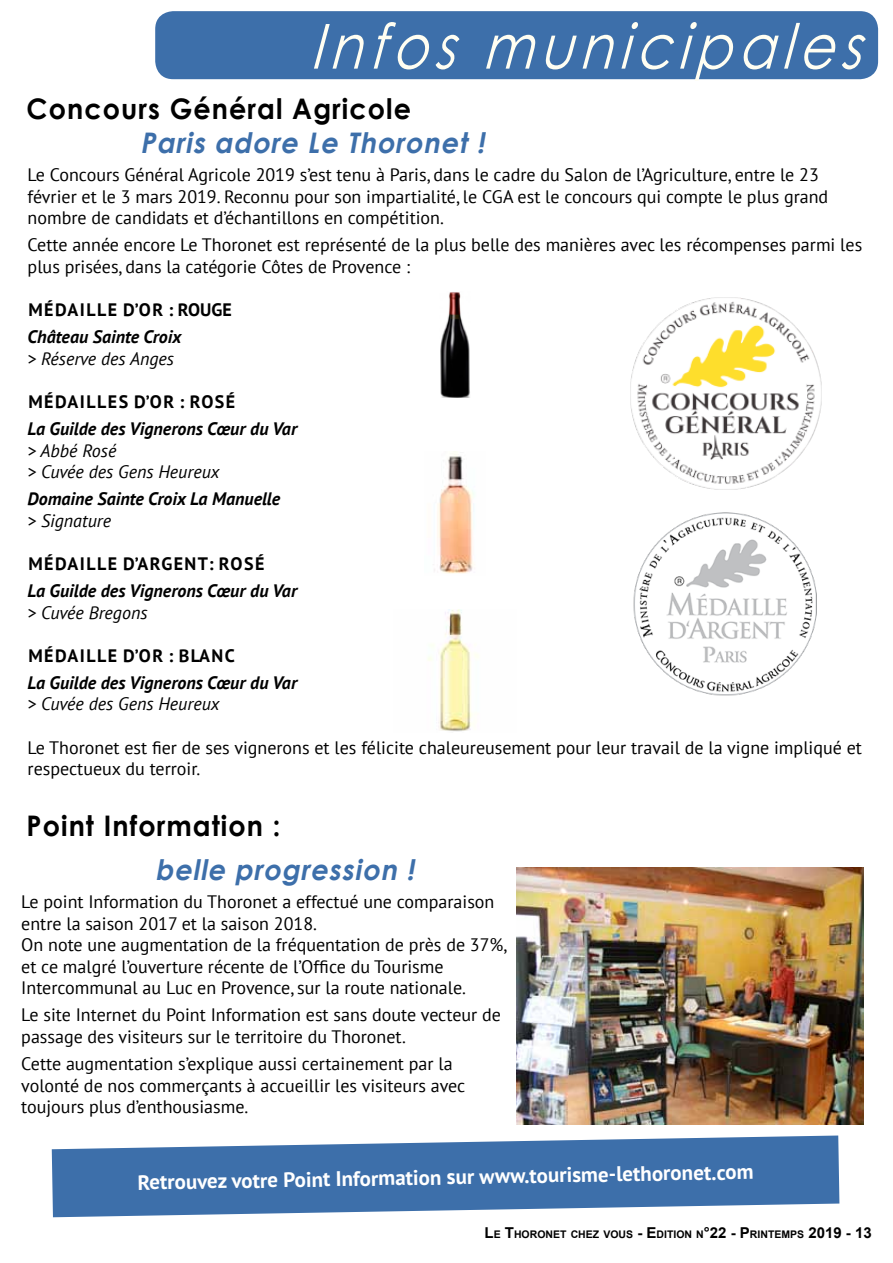
<style>
.page{position:relative;width:893px;height:1263px;background:#fff}
.page>*{position:absolute;margin:0;border:0;box-sizing:border-box;transform-origin:0 0}
.t1{font:italic 62.1px "Century Gothic";color:#fffef2;scale:.87 1}
.t2{font:700 28.35px "Century Gothic";letter-spacing:.04em;color:#000;scale:.95 1}
.t3{font:italic 700 28.35px "Century Gothic";color:#3d6faa;scale:.95 1}
.t4{font:700 21px "PT Sans";color:#fff}
.t5{font:18px/21.6px "PT Sans";color:#000}
.t6{font:italic 700 18px "PT Sans";color:#000}
.t7{font:italic 18px/21.6px "PT Sans";color:#000}
.t8{font:700 18px "PT Sans";letter-spacing:.08em;color:#000}
.t9{font:700 10.5px "Arial";color:#000}
.s1{font-size:15px}
</style>
<div class="page">
<div style="left:155px;top:11px;width:723px;height:68px;background:#3d6faa;border-radius:18px"></div>
<img style="left:630px;top:298px;width:192px;height:191px">
<img style="left:517px;top:868px;width:346px;height:257px">
<img style="left:633px;top:512px;width:184px;height:184px">
<svg style="left:52px;top:1135px;width:787px;height:82px;fill:#3d6faa"></svg>
<img style="left:440px;top:292px;width:30px;height:106px">
<img style="left:434px;top:453px;width:40px;height:121px">
<img style="left:428px;top:609px;width:51px;height:123px">
<h1 class="t1" style="left:310px;top:8px;width:657px">Infos municipales</h1>
<h2 class="t2" style="left:27px;top:90px;width:406px">Concours Général Agricole</h2>
<h2 class="t3" style="left:140px;top:124px;width:370px">Paris adore Le Thoronet !</h2>
<p class="t5" style="left:28px;top:164px;width:802px">Le Concours Général Agricole 2019 s’est tenu à Paris, dans le cadre du Salon de l’Agriculture, entre le 23 février et le 3 mars 2019. Reconnu pour son impartialité, le CGA est le concours qui compte le plus grand nombre de candidats et d’échantillons en compétition.</p>
<p class="t5" style="left:28px;top:234px;width:836px">Cette année encore Le Thoronet est représenté de la plus belle des manières avec les récompenses parmi les plus prisées, dans la catégorie Côtes de Provence :</p>
<p class="t8" style="left:28px;top:298px;width:38px">MÉDAILL</p>
<p class="t8" style="left:108px;top:298px;width:124px">E D’OR : ROUGE</p>
<p class="t6" style="left:28px;top:325px;width:155px">Château Sainte Croix</p>
<p class="t7" style="left:28px;top:347px;width:148px">&gt; Réserve des Anges</p>
<p class="t8" style="left:28px;top:390px;width:38px">MÉDAILL</p>
<p class="t8" style="left:108px;top:390px;width:129px">ES D’OR : ROSÉ</p>
<p class="t6" style="left:28px;top:417px;width:271px">La Guilde des Vignerons Cœur du Var</p>
<p class="t7" style="left:28px;top:439px;width:193px">&gt; Abbé Rosé<br>&gt; Cuvée des Gens Heureux</p>
<p class="t6" style="left:28px;top:487px;width:254px">Domaine Sainte Croix La Manuelle</p>
<p class="t7" style="left:28px;top:509px;width:85px">&gt; Signature</p>
<p class="t8" style="left:28px;top:552px;width:38px">MÉDAILL</p>
<p class="t8" style="left:108px;top:552px;width:42px">E D’ARG</p>
<p class="t8" style="left:174px;top:552px;width:92px">ENT: ROSÉ</p>
<p class="t6" style="left:28px;top:579px;width:271px">La Guilde des Vignerons Cœur du Var</p>
<p class="t7" style="left:28px;top:601px;width:121px">&gt; Cuvée Bregons</p>
<p class="t8" style="left:28px;top:643px;width:38px">MÉDAILL</p>
<p class="t8" style="left:108px;top:643px;width:129px">E D’OR : BLANC</p>
<p class="t6" style="left:28px;top:670px;width:271px">La Guilde des Vignerons Cœur du Var</p>
<p class="t7" style="left:28px;top:693px;width:193px">&gt; Cuvée des Gens Heureux</p>
<p class="t5" style="left:28px;top:736px;width:836px">Le Thoronet est fier de ses vignerons et les félicite chaleureusement pour leur travail de la vigne impliqué et respectueux du terroir.</p>
<h2 class="t2" style="left:27px;top:808px;width:269px">Point Information :</h2>
<h2 class="t3" style="left:155px;top:852px;width:280px">belle progression !</h2>
<p class="t5" style="left:21px;top:890px;width:487px">Le point Information du Thoronet a effectué une comparaison entre la saison 2017 et la saison 2018.<br>On note une augmentation de la fréquentation de près de 37%, et ce malgré l’ouverture récente de l’Office du Tourisme Intercommunal au Luc en Provence, sur la route nationale.</p>
<p class="t5" style="left:21px;top:1004px;width:481px">Le site Internet du Point Information est sans doute vecteur de passage des visiteurs sur le territoire du Thoronet.</p>
<p class="t5" style="left:21px;top:1052px;width:446px">Cette augmentation s’explique aussi certainement par la volonté de nos commerçants à accueillir les visiteurs avec toujours plus d’enthousiasme.</p>
<p class="t4" style="left:137px;top:1168px;width:617px;rotate:-1deg">RETROUVEZ VOTRE POINT INFORMATION SUR WWW.TOURISME-LETHORONET.COM</p>
<p class="t9" style="left:484px;top:1227px;width:389px"><span class="s1">L</span>E <span class="s1">T</span>HORONET CHEZ VOUS <span class="s1">- E</span>DITION N<span class="s1">°22 - P</span>RINTEMPS <span class="s1">2019 - 13</span></p>
</div>
